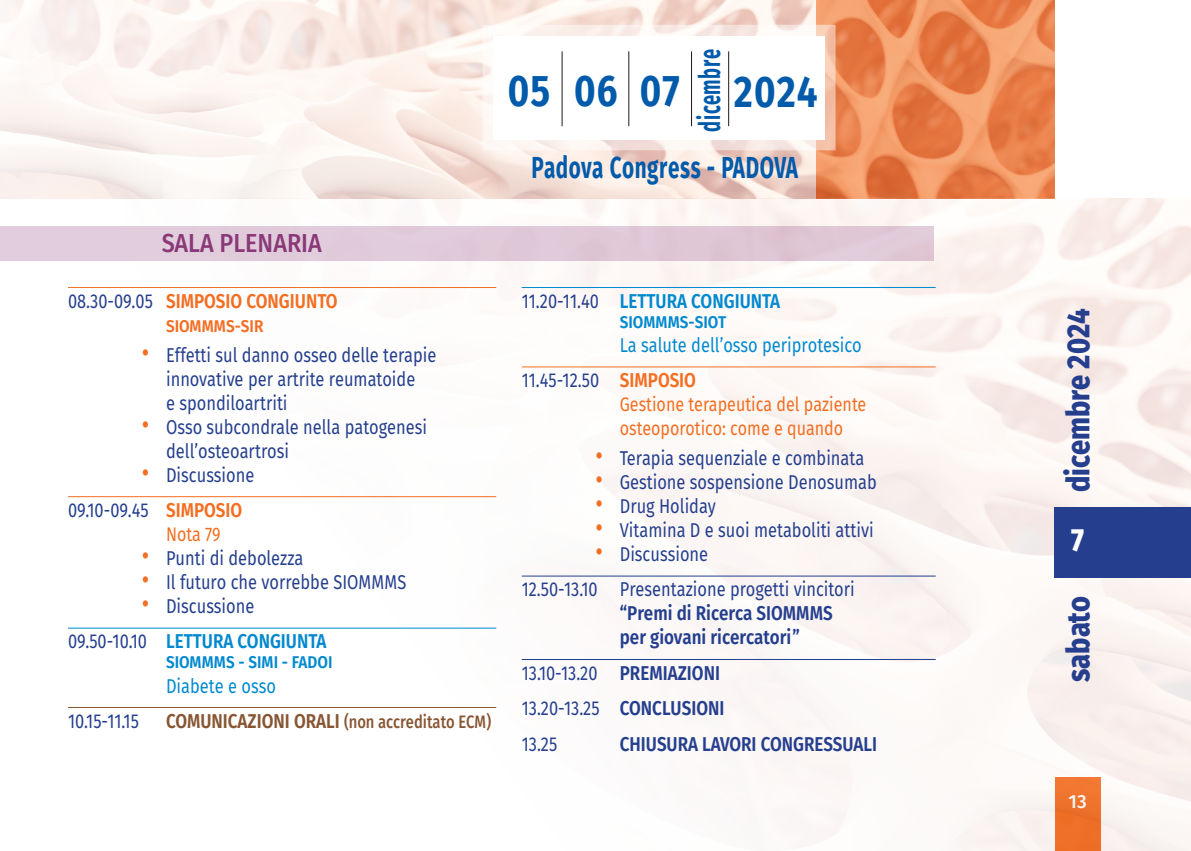
<style>
.page{position:relative;width:1191px;height:851px;background:#fff}
.page>*{position:absolute;margin:0;border:0;box-sizing:border-box;transform-origin:0 0}
.t1{font:700 44.2px "Fira Sans";letter-spacing:.03em;color:#015aaa;scale:.83 1}
.t2{font:800 32px "Fira Sans";color:#253f8e;scale:.85 1}
.t3{font:800 32px "Fira Sans";color:#fff;scale:.85 1}
.t4{font:700 30.4px "Fira Sans";letter-spacing:.03em;color:#015aaa;scale:.68 1}
.t5{font:700 29.6px "Fira Sans";letter-spacing:.03em;color:#015aaa;scale:.62 1}
.t6{font:500 26px "Fira Sans";color:#893878;scale:.9 1}
.t7{font:20px "Fira Sans";color:#253f8e;scale:.82 1}
.t8{font:600 20px/24px "Fira Sans";color:#253f8e;scale:.85 1}
.t9{font:600 20px "Fira Sans";color:#0089cf;scale:.85 1}
.t10{font:20px "Fira Sans";color:#0089cf;scale:.82 1}
.t11{font:600 20px "Fira Sans";color:#f36e21;scale:.85 1}
.t12{font:19.6px/24px "Fira Sans";color:#f36e21;scale:.82 1}
.t13{font:500 19px "Fira Sans";color:#fff}
.t14{font:500 18px "Fira Sans";color:#875532;scale:.82 1}
.t15{font:600 17px "Fira Sans";color:#0089cf;scale:.9 1}
.t16{font:600 17px "Fira Sans";color:#f36e21;scale:.9 1}
.s1{font-weight:400;color:#253f8e}
.s2{font-size:28px;color:#f36e21}
.s3{font-weight:600;color:#f36e21}
.s4{font-weight:600;font-size:20px}
.s5{font-weight:400}
.s6{font-weight:600}
</style>
<div class="page">
<img style="left:0;top:0;width:1054px;height:198px">
<div style="left:482px;top:25px;width:353px;height:125px;border:24px solid #fff"></div>
<div style="left:493px;top:37px;width:332px;height:103px;background:#fff"></div>
<hr style="left:561px;top:51px;width:1px;height:75px;background:#231f20">
<hr style="left:628px;top:51px;width:1px;height:75px;background:#231f20">
<hr style="left:691px;top:51px;width:1px;height:75px;background:#231f20">
<hr style="left:728px;top:51px;width:1px;height:75px;background:#231f20">
<img style="left:123px;top:198px;width:1068px;height:652px">
<div style="left:1054px;top:507px;width:137px;height:71px;background:#253f8e"></div>
<hr style="left:68px;top:287px;width:428px;height:1px;background:#f36e21">
<hr style="left:68px;top:496px;width:428px;height:1px;background:#f36e21">
<hr style="left:68px;top:627px;width:428px;height:1px;background:#0089cf">
<hr style="left:68px;top:707px;width:428px;height:1px;background:#875532">
<hr style="left:522px;top:287px;width:413px;height:1px;background:#0089cf">
<hr style="left:522px;top:366px;width:413px;height:1px;background:#f36e21">
<hr style="left:522px;top:575px;width:413px;height:1px;background:#253f8e">
<hr style="left:522px;top:659px;width:413px;height:1px;background:#253f8e">
<div style="left:0;top:227px;width:933px;height:34px;background:#e1cad9"></div>
<h1 class="t1" style="left:508px;top:53px;width:208px">05 06 07</h1>
<h3 class="t5" style="left:685px;top:131px;width:134px;rotate:-90deg">dicembre</h3>
<h1 class="t1" style="left:734px;top:54px;width:102px">2024</h1>
<h3 class="t4" style="left:531px;top:142px;width:393px">Padova Congress - PADOVA</h3>
<p class="t6" style="left:162px;top:222px;width:179px">SALA PLENARIA</p>
<p class="t11" style="left:68px;top:284px;width:318px"><span class="s1">08.30-09.05</span> SIMPOSIO CONGIUNTO</p>
<p class="t16" style="left:166px;top:312px;width:110px">SIOMMMS-SIR</p>
<p class="t7" style="left:142px;top:339px;width:361px"><span class="s2">•</span> Effetti sul danno osseo delle terapie</p>
<p class="t7" style="left:166px;top:363px;width:305px">innovative per artrite reumatoide</p>
<p class="t7" style="left:166px;top:387px;width:150px">e spondiloartriti</p>
<p class="t7" style="left:142px;top:411px;width:349px"><span class="s2">•</span> Osso subcondrale nella patogenesi</p>
<p class="t7" style="left:166px;top:435px;width:151px">dell’osteoartrosi</p>
<p class="t7" style="left:142px;top:459px;width:139px"><span class="s2">•</span> Discussione</p>
<p class="t7" style="left:68px;top:495px;width:214px">09.10-09.45 <span class="s3">SIMPOSIO</span></p>
<p class="t12" style="left:166px;top:521px;width:68px">Nota 79</p>
<p class="t7" style="left:142px;top:543px;width:199px"><span class="s2">•</span> Punti di debolezza</p>
<p class="t7" style="left:142px;top:567px;width:324px"><span class="s2">•</span> Il futuro che vorrebbe SIOMMMS</p>
<p class="t7" style="left:142px;top:591px;width:139px"><span class="s2">•</span> Discussione</p>
<p class="t9" style="left:68px;top:625px;width:305px"><span class="s1">09.50-10.10</span> LETTURA CONGIUNTA</p>
<p class="t15" style="left:166px;top:648px;width:186px">SIOMMMS - SIMI - FADOI</p>
<p class="t10" style="left:166px;top:670px;width:135px">Diabete e osso</p>
<p class="t7" style="left:68px;top:705px;width:88px">10.15-11.15</p>
<p class="t14" style="left:166px;top:707px;width:398px"><span class="s4">COMUNICAZIONI ORALI</span> (non accreditato ECM)</p>
<p class="t9" style="left:522px;top:284px;width:305px"><span class="s1">11.20-11.40</span> LETTURA CONGIUNTA</p>
<p class="t15" style="left:620px;top:308px;width:120px">SIOMMMS-SIOT</p>
<p class="t10" style="left:620px;top:330px;width:296px">La salute dell’osso periprotesico</p>
<p class="t7" style="left:522px;top:365px;width:214px">11.45-12.50 <span class="s3">SIMPOSIO</span></p>
<p class="t12" style="left:620px;top:392px;width:302px">Gestione terapeutica del paziente osteoporotico: come e quando</p>
<p class="t7" style="left:595px;top:443px;width:329px"><span class="s2">•</span> Terapia sequenziale e combinata</p>
<p class="t7" style="left:595px;top:467px;width:344px"><span class="s2">•</span> Gestione sospensione Denosumab</p>
<p class="t7" style="left:595px;top:491px;width:148px"><span class="s2">•</span> Drug Holiday</p>
<p class="t7" style="left:595px;top:515px;width:341px"><span class="s2">•</span> Vitamina D e suoi metaboliti attivi</p>
<p class="t7" style="left:595px;top:539px;width:139px"><span class="s2">•</span> Discussione</p>
<p class="t8" style="left:620px;top:576px;width:278px;text-indent:-98px"><span class="s5">12.50-13.10 Presentazione progetti vincitori </span>“Premi di Ricerca SIOMMMS per giovani ricercatori”</p>
<p class="t7" style="left:522px;top:657px;width:243px">13.10-13.20 <span class="s6">PREMIAZIONI</span></p>
<p class="t7" style="left:522px;top:693px;width:249px">13.20-13.25 <span class="s6">CONCLUSIONI</span></p>
<p class="t7" style="left:522px;top:728px;width:45px">13.25</p>
<p class="t8" style="left:620px;top:730px;width:304px">CHIUSURA LAVORI CONGRESSUALI</p>
<h2 class="t2" style="left:1050px;top:491px;width:217px;rotate:-90deg">dicembre 2024</h2>
<p class="t3" style="left:1071px;top:511px;width:17px">7</p>
<p class="t2" style="left:1050px;top:682px;width:102px;rotate:-90deg">sabato</p>
<p class="t13" style="left:1068px;top:786px;width:20px">13</p>
</div>
